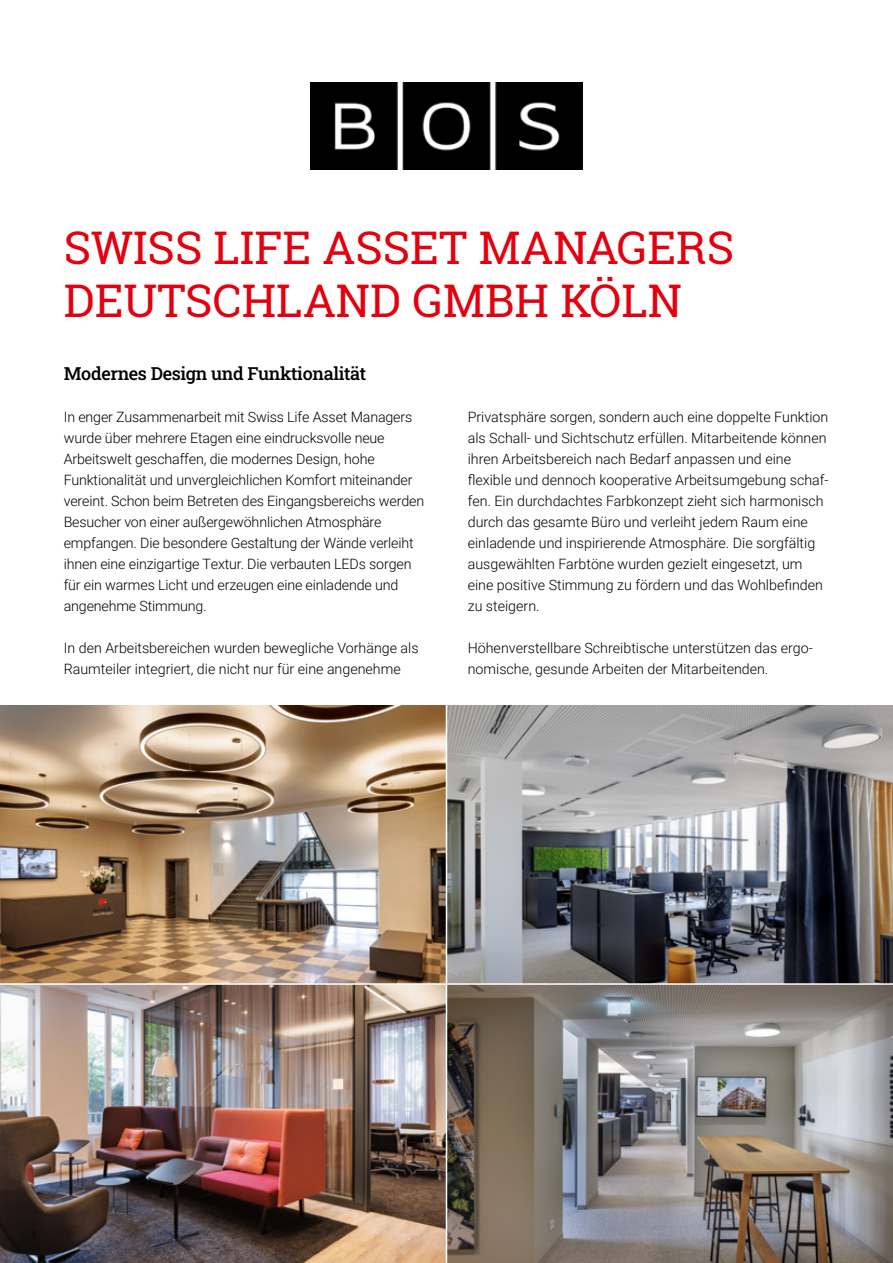
<style>
.page{position:relative;width:893px;height:1263px;background:#fff}
.page>*{position:absolute;margin:0;border:0;box-sizing:border-box;transform-origin:0 0}
.t1{font:45px/52.5px "Roboto Slab";color:#e3000f}
.t2{font:500 18px "Roboto Slab";letter-spacing:-.02em;color:#000}
.t3{font:300 14.25px/21px "Roboto";color:#000}
</style>
<div class="page">
<img style="left:0;top:705px;width:893px;height:558px">
<hr style="left:446px;top:705px;width:1px;height:558px;background:#fff">
<hr style="left:0;top:983px;width:893px;height:2px;background:#fff">
<img style="left:311px;top:82px;width:271px;height:88px">
<h1 class="t1" style="left:64px;top:221px;width:672px">SWISS LIFE ASSET MANAGERS<br>DEUTSCHLAND GMBH KÖLN</h1>
<p class="t2" style="left:64px;top:361px;width:304px">Modernes Design und Funktionalität</p>
<p class="t3" style="left:64px;top:405px;width:362px">In enger Zusammenarbeit mit Swiss Life Asset Managers wurde über mehrere Etagen eine eindrucksvolle neue Arbeitswelt geschaffen, die modernes Design, hohe Funktionalität und unvergleichlichen Komfort miteinander vereint. Schon beim Betreten des Eingangsbereichs werden Besucher von einer außergewöhnlichen Atmosphäre empfangen. Die besondere Gestaltung der Wände verleiht ihnen eine einzigartige Textur. Die verbauten LEDs sorgen für ein warmes Licht und erzeugen eine einladende und angenehme Stimmung.</p>
<p class="t3" style="left:64px;top:636px;width:356px">In den Arbeitsbereichen wurden bewegliche Vorhänge als<br>Raumteiler integriert, die nicht nur für eine angenehme</p>
<p class="t3" style="left:468px;top:405px;width:362px">Privatsphäre sorgen, sondern auch eine doppelte Funktion als Schall- und Sichtschutz erfüllen. Mitarbeitende können ihren Arbeitsbereich nach Bedarf anpassen und eine flexible und dennoch kooperative Arbeitsumgebung schaf&shy;fen. Ein durchdachtes Farbkonzept zieht sich harmonisch durch das gesamte Büro und verleiht jedem Raum eine einladende und inspirierende Atmosphäre. Die sorgfältig ausgewählten Farbtöne wurden gezielt eingesetzt, um eine positive Stimmung zu fördern und das Wohlbefinden zu steigern.</p>
<p class="t3" style="left:468px;top:637px;width:347px">Höhenverstellbare Schreibtische unterstützen das ergo&shy;nomische, gesunde Arbeiten der Mitarbeitenden.</p>
</div>
